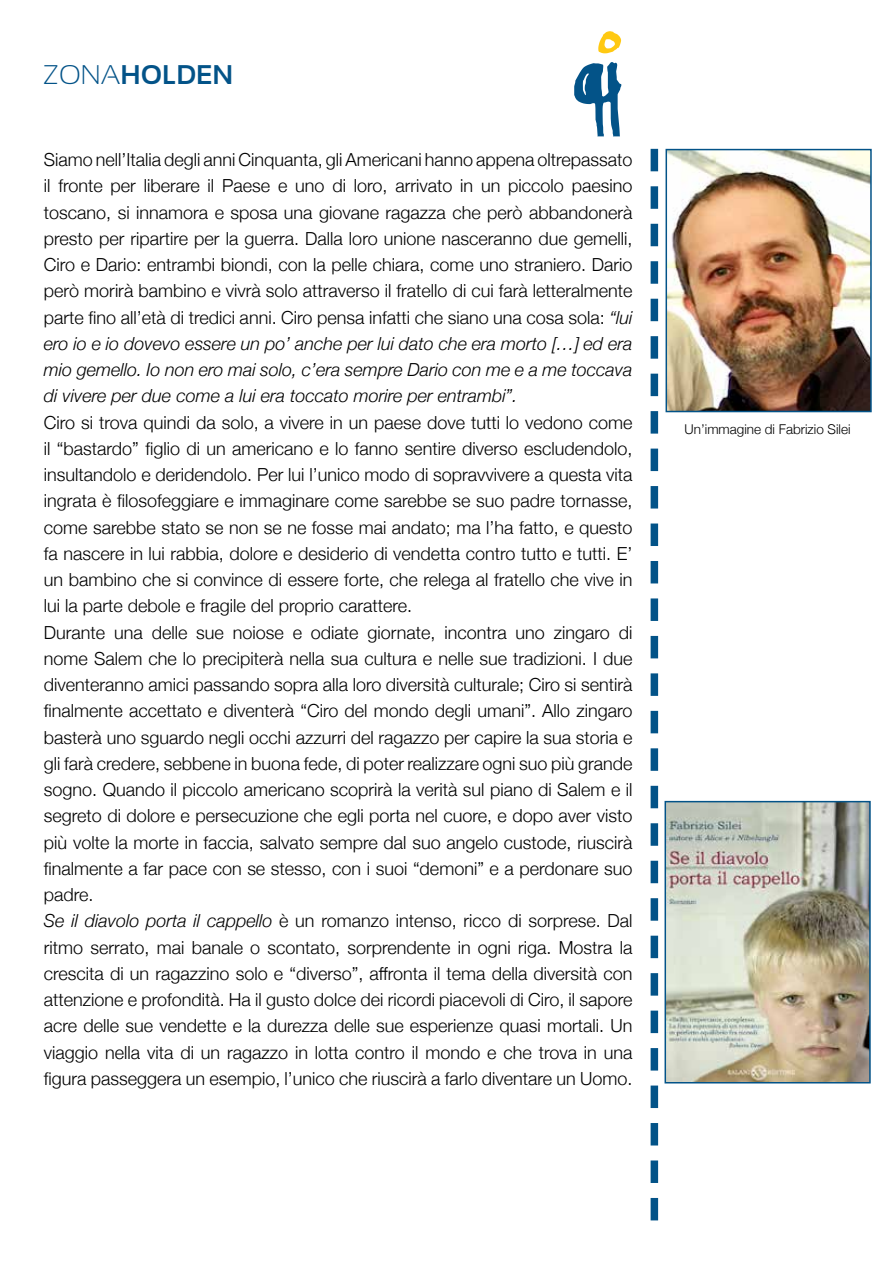
<style>
.page{position:relative;width:893px;height:1263px;background:#fff}
.page>*{position:absolute;margin:0;border:0;box-sizing:border-box;transform-origin:0 0}
.t1{font:700 27px "Sansation";color:#035388}
.t2{font:300 18px/26.2px "Helvetica Neue";color:#000;text-align:justify}
.t3{font:300 13.5px "Helvetica Neue";color:#000}
.s1{font-weight:300}
.s2{font-style:italic}
</style>
<div class="page">
<svg style="left:651px;top:149px;width:7px;height:1071px"></svg>
<svg style="left:574px;top:62px;width:47px;height:74px"></svg>
<svg style="left:598px;top:31px;width:23px;height:22px"></svg>
<img style="left:668px;top:152px;width:201px;height:257px">
<div style="left:665px;top:149px;width:207px;height:263px;border:2px solid #035388"></div>
<img style="left:667px;top:804px;width:201px;height:276px">
<div style="left:664px;top:801px;width:207px;height:282px;border:2px solid #035388"></div>
<h1 class="t1" style="left:43px;top:59px;width:192px"><span class="s1">ZONA</span>HOLDEN</h1>
<p class="t2" style="left:44px;top:145px;width:590px">Siamo nell’Italia degli anni Cinquanta, gli Americani hanno appena oltrepassato il fronte per liberare il Paese e uno di loro, arrivato in un piccolo paesino toscano, si innamora e sposa una giovane ragazza che però abbandonerà presto per ripartire per la guerra. Dalla loro unione nasceranno due gemelli, Ciro e Dario: entrambi biondi, con la pelle chiara, come uno straniero. Dario però morirà bambino e vivrà solo attraverso il fratello di cui farà letteralmente parte fino all’età di tredici anni. Ciro pensa infatti che siano una cosa sola: <span class="s2">“lui ero io e io dovevo essere un po’ anche per lui dato che era morto […] ed era mio gemello. Io non ero mai solo, c’era sempre Dario con me e a me toccava di vivere per due come a lui era toccato morire per entrambi”.</span></p>
<p class="t2" style="left:44px;top:408px;width:590px;text-align:left">Ciro si trova quindi da solo, a vivere in un paese dove tutti lo vedono come il “bastardo” figlio di un americano e lo fanno sentire diverso escludendolo, insultandolo e deridendolo. Per lui l’unico modo di sopravvivere a questa vita ingrata è filosofeggiare e immaginare come sarebbe se suo padre tornasse, come sarebbe stato se non se ne fosse mai andato; ma l’ha fatto, e questo fa nascere in lui rabbia, dolore e desiderio di vendetta contro tutto e tutti. E’ un bambino che si convince di essere forte, che relega al fratello che vive in lui la parte debole e fragile del proprio carattere.<br>Durante una delle sue noiose e odiate giornate, incontra uno zingaro di nome Salem che lo precipiterà nella sua cultura e nelle sue tradizioni. I due diventeranno amici passando sopra alla loro diversità culturale; Ciro si sentirà finalmente accettato e diventerà “Ciro del mondo degli umani”. Allo zingaro basterà uno sguardo negli occhi azzurri del ragazzo per capire la sua storia e gli farà credere, sebbene in buona fede, di poter realizzare ogni suo più grande sogno. Quando il piccolo americano scoprirà la verità sul piano di Salem e il segreto di dolore e persecuzione che egli porta nel cuore, e dopo aver visto più volte la morte in faccia, salvato sempre dal suo angelo custode, riuscirà finalmente a far pace con se stesso, con i suoi “demoni” e a perdonare suo padre.<br><span class="s2">Se il diavolo porta il cappello</span> è un romanzo intenso, ricco di sorprese. Dal ritmo serrato, mai banale o scontato, sorprendente in ogni riga. Mostra la crescita di un ragazzino solo e “diverso”, affronta il tema della diversità con attenzione e profondità. Ha il gusto dolce dei ricordi piacevoli di Ciro, il sapore acre delle sue vendette e la durezza delle sue esperienze quasi mortali. Un viaggio nella vita di un ragazzo in lotta contro il mondo e che trova in una figura passeggera un esempio, l’unico che riuscirà a farlo diventare un Uomo.</p>
<p class="t3" style="left:685px;top:419px;width:168px">Un’immagine di Fabrizio Silei</p>
</div>
